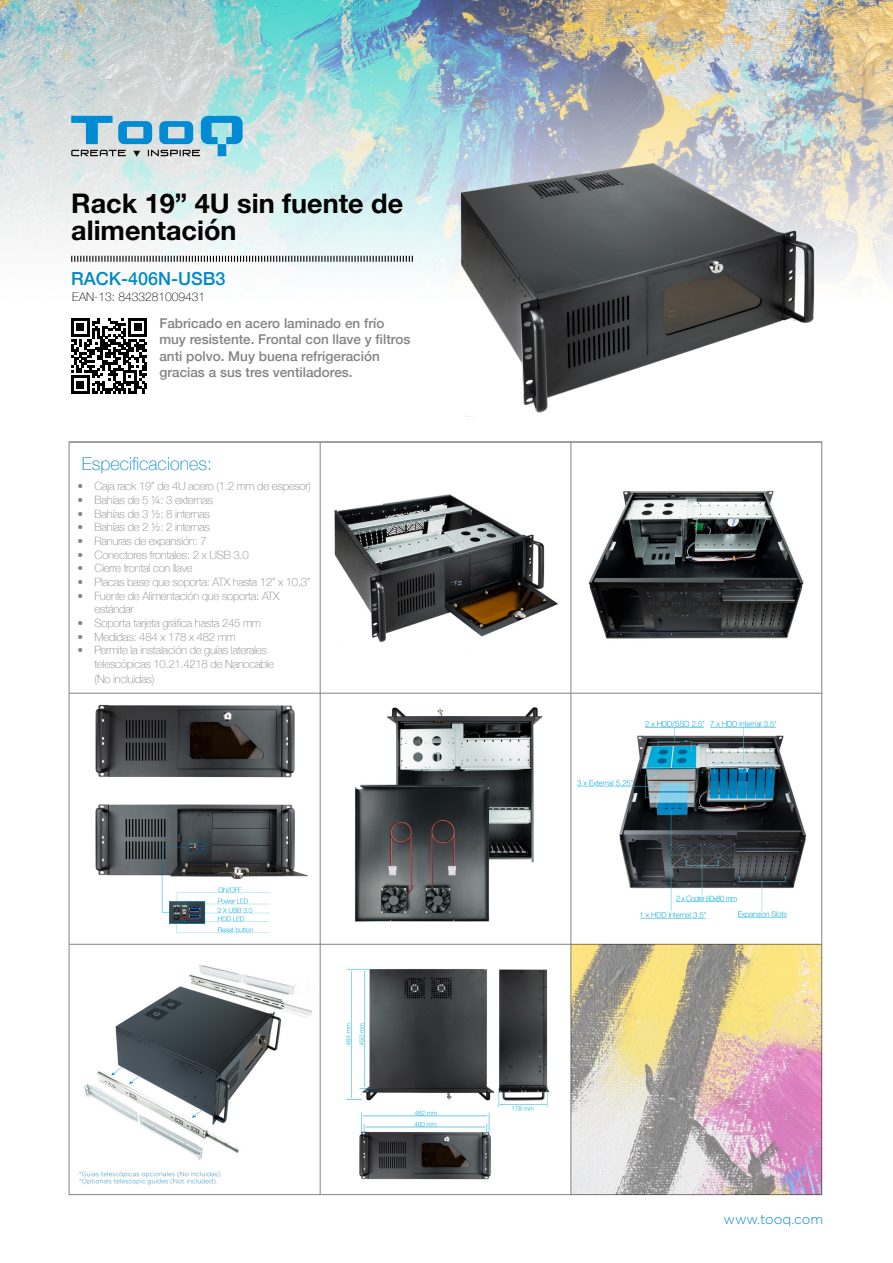
<style>
.page{position:relative;width:893px;height:1263px;background:#fff}
.page>*{position:absolute;margin:0;border:0;box-sizing:border-box;transform-origin:0 0}
.t1{font:700 27px/27px "Helvetica Neue";color:#000}
.t2{font:100 18px "Helvetica Neue";color:#0089cb}
.t3{font:500 18px "Helvetica Neue";color:#0089cb}
.t4{font:500 13.5px/16.2px "Helvetica Neue";color:#838382}
.t5{font:300 13.5px "Gotham";letter-spacing:-.01em;color:#0089cb}
.t6{font:100 12px "Helvetica Neue";color:#000}
.t7{font:100 11.4px/14.1px "Helvetica Neue";letter-spacing:-.025em;color:#838382}
</style>
<div class="page">
<hr style="left:571px;top:442px;width:1px;height:753px;background:#838382">
<hr style="left:320px;top:442px;width:1px;height:753px;background:#838382">
<hr style="left:69px;top:442px;width:753px;height:1px;background:#838382">
<hr style="left:69px;top:693px;width:753px;height:1px;background:#838382">
<hr style="left:69px;top:944px;width:753px;height:1px;background:#838382">
<img style="left:322px;top:494px;width:247px;height:199px">
<img style="left:345px;top:968px;width:205px;height:212px">
<img style="left:571px;top:945px;width:251px;height:250px">
<img style="left:354px;top:707px;width:189px;height:215px">
<img style="left:572px;top:490px;width:249px;height:429px">
<img style="left:70px;top:965px;width:248px;height:230px">
<img style="left:71px;top:704px;width:247px;height:240px">
<img style="left:0;top:0;width:893px;height:279px">
<img style="left:455px;top:155px;width:365px;height:262px">
<svg style="left:71px;top:116px;width:172px;height:41px;background:#80b8d1"></svg>
<svg style="left:71px;top:256px;width:342px;height:6px"></svg>
<svg style="left:71px;top:318px;width:76px;height:76px"></svg>
<p class="t1" style="left:71px;top:191px;width:334px">Rack 19” 4U sin fuente de alimentación</p>
<p class="t3" style="left:71px;top:264px;width:156px">RACK-406N-USB3</p>
<p class="t6" style="left:72px;top:288px;width:134px">EAN-13: 8433281009431</p>
<p class="t4" style="left:159px;top:314px;width:252px">Fabricado en acero laminado en frío muy resistente. Frontal con llave y filtros anti polvo. Muy buena refrigeración gracias a sus tres ventiladores.</p>
<p class="t2" style="left:82px;top:450px;width:132px">Especificaciones:</p>
<p class="t7" style="left:78px;top:479px;width:235px">• Caja rack 19” de 4U acero (1.2 mm de espesor)</p>
<p class="t7" style="left:78px;top:492px;width:137px">• Bahías de 5 ¼: 3 externas</p>
<p class="t7" style="left:78px;top:506px;width:134px">• Bahías de 3 ½: 8 internas</p>
<p class="t7" style="left:78px;top:520px;width:134px">• Bahías de 2 ½: 2 internas</p>
<p class="t7" style="left:78px;top:533px;width:131px">• Ranuras de expansión: 7</p>
<p class="t7" style="left:78px;top:547px;width:173px">• Conectores frontales: 2 x USB 3.0</p>
<p class="t7" style="left:78px;top:561px;width:116px">• Cierre frontal con llave</p>
<p class="t7" style="left:78px;top:574px;width:234px">• Placas base que soporta: ATX hasta 12” x 10,3”</p>
<p class="t7" style="left:95px;top:588px;width:186px;line-height:13.6px;text-indent:-17px">• Fuente de Alimentación que soporta: ATX estándar</p>
<p class="t7" style="left:78px;top:615px;width:185px">• Soporta tarjeta gráfica hasta 245 mm</p>
<p class="t7" style="left:78px;top:629px;width:160px">• Medidas: 484 x 178 x 482 mm</p>
<p class="t7" style="left:95px;top:643px;width:181px;text-indent:-17px">• Permite la instalación de guías laterales telescópicas 10.21.4218 de Nanocable (No incluidas)</p>
<p class="t5" style="left:724px;top:1211px;width:101px">www.tooq.com</p>
</div>
